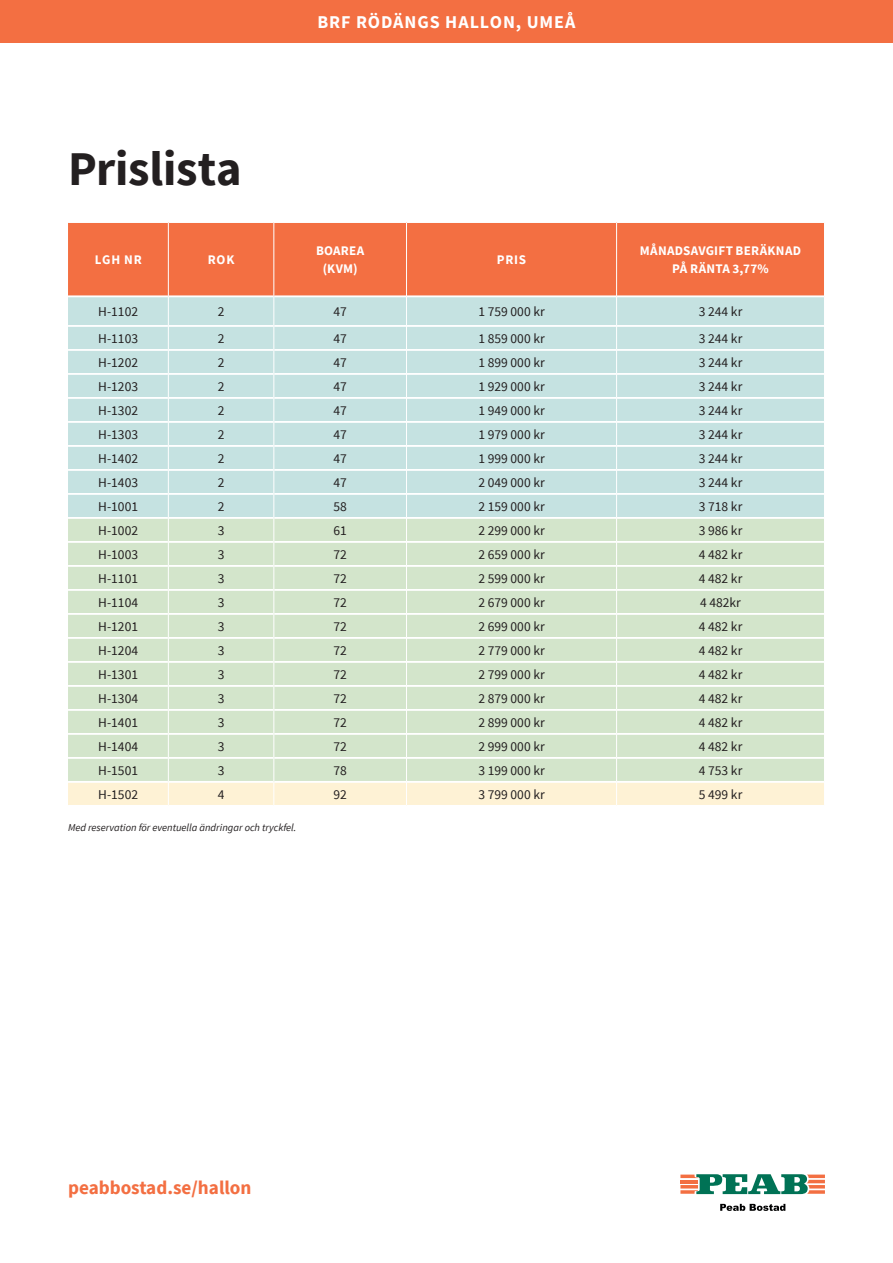
<style>
.page{position:relative;width:893px;height:1263px;background:#fff}
.page>*{position:absolute;margin:0;border:0;box-sizing:border-box;transform-origin:0 0}
.t1{font:700 48.3px "Source Sans Pro";letter-spacing:-.005em;color:#231f20}
.t2{font:700 19.2px "Source Sans Pro";color:#f36f42}
.t3{font:700 18px "Source Sans Pro";letter-spacing:.05em;color:#fff}
.Text_tabell{font:13.5px "Source Sans Pro";color:#231f20}
.t4{font:700 13.05px/18.3px "Source Sans Pro";letter-spacing:.025em;color:#fff;text-align:center}
.t5{font:italic 10.5px "Source Sans Pro";color:#231f20}
</style>
<div class="page">
<div style="left:68px;top:223px;width:756px;height:72px;background:#f36f42"></div>
<div style="left:68px;top:297px;width:756px;height:28px;background:#c5e2e1"></div>
<hr style="left:168px;top:296px;width:1px;height:30px;background:#fff">
<hr style="left:273px;top:296px;width:1px;height:30px;background:#fff">
<hr style="left:406px;top:296px;width:1px;height:30px;background:#fff">
<hr style="left:616px;top:296px;width:1px;height:30px;background:#fff">
<svg style="left:68px;top:326px;width:756px;height:479px;background:#d3e6d7"></svg>
<hr style="left:168px;top:223px;width:1px;height:73px;background:#fff">
<hr style="left:273px;top:223px;width:1px;height:73px;background:#fff">
<hr style="left:406px;top:223px;width:1px;height:73px;background:#fff">
<hr style="left:616px;top:223px;width:1px;height:73px;background:#fff">
<svg style="left:720px;top:1204px;width:65px;height:7px"></svg>
<svg style="left:680px;top:1174px;width:145px;height:20px"></svg>
<div style="left:0;top:0;width:893px;height:43px;background:#f36f42"></div>
<p class="t1" style="left:68px;top:136px;width:175px">Prislista</p>
<p class="t3" style="left:317px;top:10px;width:260px">BRF RÖDÄNGS HALLON, UMEÅ</p>
<p class="t4" style="left:95px;top:250px;width:49px">LGH NR</p>
<p class="t4" style="left:208px;top:250px;width:28px">ROK</p>
<p class="t4" style="left:316px;top:241px;width:50px">BOAREA (KVM)</p>
<p class="t4" style="left:497px;top:250px;width:31px">PRIS</p>
<p class="t4" style="left:640px;top:242px;width:163px;line-height:17.9px">MÅNADSAVGIFT BERÄKNAD<br>PÅ RÄNTA 3,77%</p>
<p class="Text_tabell" style="left:98px;top:303px;width:41px">H-1102</p>
<p class="Text_tabell" style="left:218px;top:303px;width:8px">2</p>
<p class="Text_tabell" style="left:333px;top:303px;width:15px">47</p>
<p class="Text_tabell" style="left:478px;top:303px;width:68px">1 759 000 kr</p>
<p class="Text_tabell" style="left:699px;top:303px;width:45px">3 244 kr</p>
<p class="Text_tabell" style="left:98px;top:330px;width:41px">H-1103</p>
<p class="Text_tabell" style="left:218px;top:330px;width:8px">2</p>
<p class="Text_tabell" style="left:333px;top:330px;width:15px">47</p>
<p class="Text_tabell" style="left:478px;top:330px;width:68px">1 859 000 kr</p>
<p class="Text_tabell" style="left:699px;top:330px;width:45px">3 244 kr</p>
<p class="Text_tabell" style="left:98px;top:354px;width:41px">H-1202</p>
<p class="Text_tabell" style="left:218px;top:354px;width:8px">2</p>
<p class="Text_tabell" style="left:333px;top:354px;width:15px">47</p>
<p class="Text_tabell" style="left:478px;top:354px;width:68px">1 899 000 kr</p>
<p class="Text_tabell" style="left:699px;top:354px;width:45px">3 244 kr</p>
<p class="Text_tabell" style="left:98px;top:378px;width:41px">H-1203</p>
<p class="Text_tabell" style="left:218px;top:378px;width:8px">2</p>
<p class="Text_tabell" style="left:333px;top:378px;width:15px">47</p>
<p class="Text_tabell" style="left:478px;top:378px;width:68px">1 929 000 kr</p>
<p class="Text_tabell" style="left:699px;top:378px;width:45px">3 244 kr</p>
<p class="Text_tabell" style="left:98px;top:402px;width:41px">H-1302</p>
<p class="Text_tabell" style="left:218px;top:402px;width:8px">2</p>
<p class="Text_tabell" style="left:333px;top:402px;width:15px">47</p>
<p class="Text_tabell" style="left:478px;top:402px;width:68px">1 949 000 kr</p>
<p class="Text_tabell" style="left:699px;top:402px;width:45px">3 244 kr</p>
<p class="Text_tabell" style="left:98px;top:426px;width:41px">H-1303</p>
<p class="Text_tabell" style="left:218px;top:426px;width:8px">2</p>
<p class="Text_tabell" style="left:333px;top:426px;width:15px">47</p>
<p class="Text_tabell" style="left:478px;top:426px;width:68px">1 979 000 kr</p>
<p class="Text_tabell" style="left:699px;top:426px;width:45px">3 244 kr</p>
<p class="Text_tabell" style="left:98px;top:450px;width:41px">H-1402</p>
<p class="Text_tabell" style="left:218px;top:450px;width:8px">2</p>
<p class="Text_tabell" style="left:333px;top:450px;width:15px">47</p>
<p class="Text_tabell" style="left:478px;top:450px;width:68px">1 999 000 kr</p>
<p class="Text_tabell" style="left:699px;top:450px;width:45px">3 244 kr</p>
<p class="Text_tabell" style="left:98px;top:474px;width:41px">H-1403</p>
<p class="Text_tabell" style="left:218px;top:474px;width:8px">2</p>
<p class="Text_tabell" style="left:333px;top:474px;width:15px">47</p>
<p class="Text_tabell" style="left:478px;top:474px;width:68px">2 049 000 kr</p>
<p class="Text_tabell" style="left:699px;top:474px;width:45px">3 244 kr</p>
<p class="Text_tabell" style="left:98px;top:498px;width:41px">H-1001</p>
<p class="Text_tabell" style="left:218px;top:498px;width:8px">2</p>
<p class="Text_tabell" style="left:333px;top:498px;width:15px">58</p>
<p class="Text_tabell" style="left:478px;top:498px;width:68px">2 159 000 kr</p>
<p class="Text_tabell" style="left:699px;top:498px;width:45px">3 718 kr</p>
<p class="Text_tabell" style="left:98px;top:522px;width:41px">H-1002</p>
<p class="Text_tabell" style="left:218px;top:522px;width:8px">3</p>
<p class="Text_tabell" style="left:333px;top:522px;width:15px">61</p>
<p class="Text_tabell" style="left:478px;top:522px;width:68px">2 299 000 kr</p>
<p class="Text_tabell" style="left:699px;top:522px;width:45px">3 986 kr</p>
<p class="Text_tabell" style="left:98px;top:546px;width:41px">H-1003</p>
<p class="Text_tabell" style="left:218px;top:546px;width:8px">3</p>
<p class="Text_tabell" style="left:333px;top:546px;width:15px">72</p>
<p class="Text_tabell" style="left:478px;top:546px;width:68px">2 659 000 kr</p>
<p class="Text_tabell" style="left:699px;top:546px;width:45px">4 482 kr</p>
<p class="Text_tabell" style="left:98px;top:570px;width:41px">H-1101</p>
<p class="Text_tabell" style="left:218px;top:570px;width:8px">3</p>
<p class="Text_tabell" style="left:333px;top:570px;width:15px">72</p>
<p class="Text_tabell" style="left:478px;top:570px;width:68px">2 599 000 kr</p>
<p class="Text_tabell" style="left:699px;top:570px;width:45px">4 482 kr</p>
<p class="Text_tabell" style="left:98px;top:594px;width:41px">H-1104</p>
<p class="Text_tabell" style="left:218px;top:594px;width:8px">3</p>
<p class="Text_tabell" style="left:333px;top:594px;width:15px">72</p>
<p class="Text_tabell" style="left:478px;top:594px;width:68px">2 679 000 kr</p>
<p class="Text_tabell" style="left:700px;top:594px;width:42px">4 482kr</p>
<p class="Text_tabell" style="left:98px;top:618px;width:41px">H-1201</p>
<p class="Text_tabell" style="left:218px;top:618px;width:8px">3</p>
<p class="Text_tabell" style="left:333px;top:618px;width:15px">72</p>
<p class="Text_tabell" style="left:478px;top:618px;width:68px">2 699 000 kr</p>
<p class="Text_tabell" style="left:699px;top:618px;width:45px">4 482 kr</p>
<p class="Text_tabell" style="left:98px;top:642px;width:41px">H-1204</p>
<p class="Text_tabell" style="left:218px;top:642px;width:8px">3</p>
<p class="Text_tabell" style="left:333px;top:642px;width:15px">72</p>
<p class="Text_tabell" style="left:478px;top:642px;width:68px">2 779 000 kr</p>
<p class="Text_tabell" style="left:699px;top:642px;width:45px">4 482 kr</p>
<p class="Text_tabell" style="left:98px;top:666px;width:41px">H-1301</p>
<p class="Text_tabell" style="left:218px;top:666px;width:8px">3</p>
<p class="Text_tabell" style="left:333px;top:666px;width:15px">72</p>
<p class="Text_tabell" style="left:478px;top:666px;width:68px">2 799 000 kr</p>
<p class="Text_tabell" style="left:699px;top:666px;width:45px">4 482 kr</p>
<p class="Text_tabell" style="left:98px;top:690px;width:41px">H-1304</p>
<p class="Text_tabell" style="left:218px;top:690px;width:8px">3</p>
<p class="Text_tabell" style="left:333px;top:690px;width:15px">72</p>
<p class="Text_tabell" style="left:478px;top:690px;width:68px">2 879 000 kr</p>
<p class="Text_tabell" style="left:699px;top:690px;width:45px">4 482 kr</p>
<p class="Text_tabell" style="left:98px;top:714px;width:41px">H-1401</p>
<p class="Text_tabell" style="left:218px;top:714px;width:8px">3</p>
<p class="Text_tabell" style="left:333px;top:714px;width:15px">72</p>
<p class="Text_tabell" style="left:478px;top:714px;width:68px">2 899 000 kr</p>
<p class="Text_tabell" style="left:699px;top:714px;width:45px">4 482 kr</p>
<p class="Text_tabell" style="left:98px;top:738px;width:41px">H-1404</p>
<p class="Text_tabell" style="left:218px;top:738px;width:8px">3</p>
<p class="Text_tabell" style="left:333px;top:738px;width:15px">72</p>
<p class="Text_tabell" style="left:478px;top:738px;width:68px">2 999 000 kr</p>
<p class="Text_tabell" style="left:699px;top:738px;width:45px">4 482 kr</p>
<p class="Text_tabell" style="left:98px;top:762px;width:41px">H-1501</p>
<p class="Text_tabell" style="left:218px;top:762px;width:8px">3</p>
<p class="Text_tabell" style="left:333px;top:762px;width:15px">78</p>
<p class="Text_tabell" style="left:478px;top:762px;width:68px">3 199 000 kr</p>
<p class="Text_tabell" style="left:699px;top:762px;width:45px">4 753 kr</p>
<p class="Text_tabell" style="left:98px;top:786px;width:41px">H-1502</p>
<p class="Text_tabell" style="left:218px;top:786px;width:8px">4</p>
<p class="Text_tabell" style="left:333px;top:786px;width:15px">92</p>
<p class="Text_tabell" style="left:478px;top:786px;width:68px">3 799 000 kr</p>
<p class="Text_tabell" style="left:699px;top:786px;width:45px">5 499 kr</p>
<p class="t5" style="left:68px;top:820px;width:230px">Med reservation för eventuella ändringar och tryckfel.</p>
<p class="t2" style="left:68px;top:1175px;width:185px">peabbostad.se/hallon</p>
</div>
